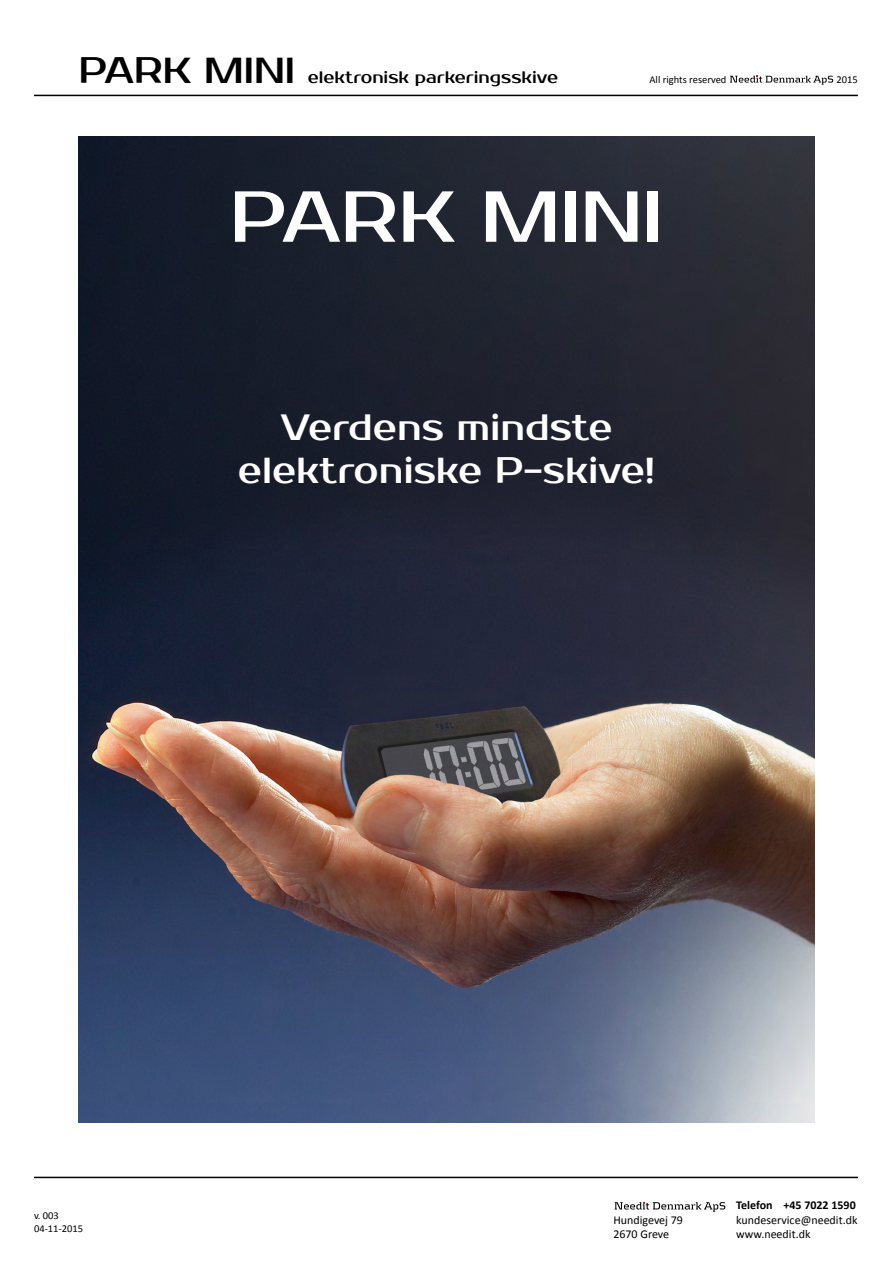
<style>
.page{position:relative;width:893px;height:1263px;background:#fff}
.page>*{position:absolute;margin:0;border:0;box-sizing:border-box;transform-origin:0 0}
.t1{font:72px "Prosto";color:#fff}
.t2{font:36px/43.2px "Prosto";color:#fff;text-align:center}
.t3{font:16.5px "Prosto";color:#000}
.t4{font:12px/14.4px "Calibri";color:#000}
.t5{font:700 12px "Calibri";color:#000}
.t6{font:10.5px/12.6px "Calibri";color:#000}
.s1{font-size:36px}
</style>
<div class="page">
<img style="left:79px;top:136px;width:735px;height:987px">
<hr style="left:34px;top:1177px;width:824px;height:1px;background:#000">
<hr style="left:34px;top:95px;width:824px;height:1px;background:#000">
<svg style="left:615px;top:1202px;width:110px;height:9px"></svg>
<svg style="left:730px;top:76px;width:103px;height:9px"></svg>
<h3 class="t3" style="left:79px;top:67px;width:481px"><span class="s1">PARK MINI</span> elektronisk parkeringsskive</h3>
<p class="t6" style="left:649px;top:73px;width:78px">All rights reserved</p>
<p class="t6" style="left:837px;top:73px;width:23px">2015</p>
<h1 class="t1" style="left:230px;top:174px;width:435px">PARK MINI</h1>
<h2 class="t2" style="left:238px;top:407px;width:419px">Verdens mindste elektroniske P-skive!</h2>
<p class="t6" style="left:34px;top:1209px;width:51px">v. 003<br>04-11-2015</p>
<p class="t4" style="left:613px;top:1213px;width:71px">Hundigevej 79<br>2670 Greve</p>
<p class="t5" style="left:736px;top:1198px;width:121px">Telefon +45 7022 1590</p>
<p class="t4" style="left:736px;top:1213px;width:123px">kundeservice@needit.dk www.needit.dk</p>
</div>
